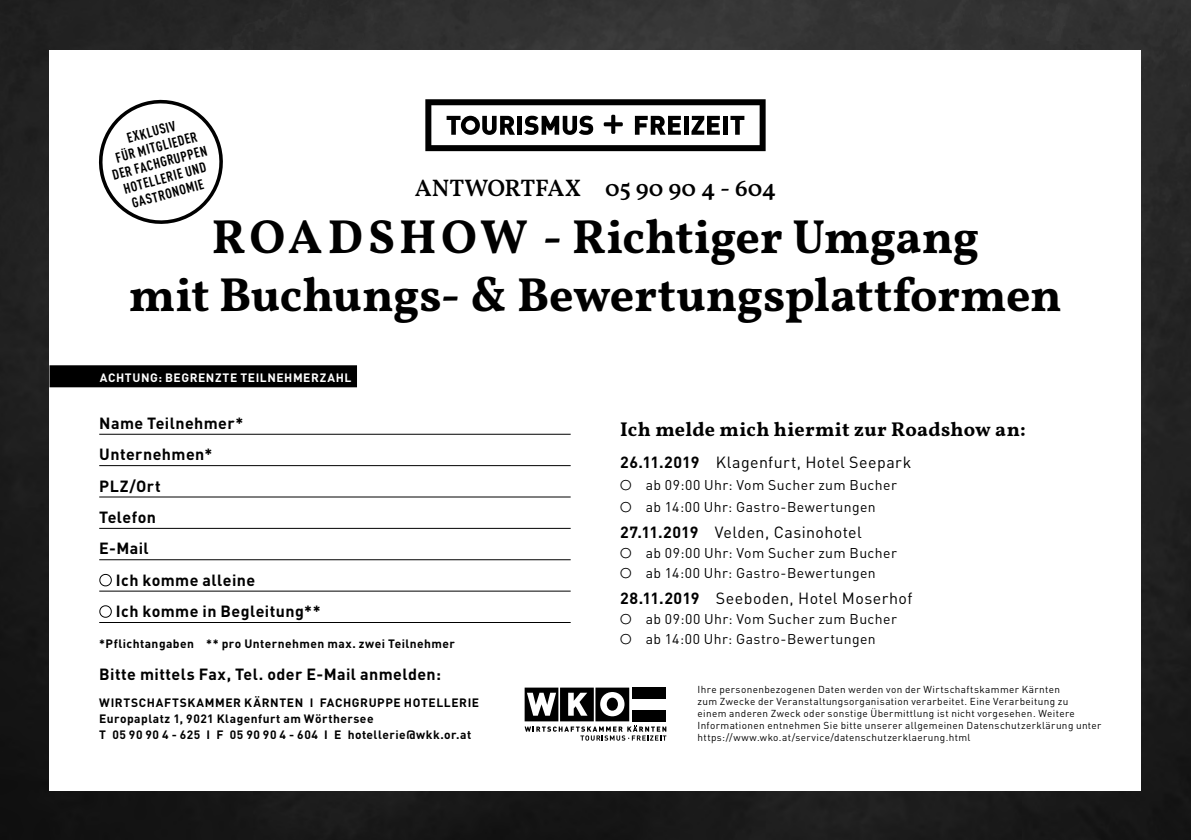
<style>
.page{position:relative;width:1191px;height:840px;background:#fff}
.page>*{position:absolute;margin:0;border:0;box-sizing:border-box;transform-origin:0 0}
.t1{font:700 48px/57.6px "Vollkorn";letter-spacing:-.01em;color:#000;text-align:center}
.t2{font:600 24px "Vollkorn";letter-spacing:-.005em;color:#000}
.t3{font:700 20px "Vollkorn";letter-spacing:.015em;color:#000}
.t4{font:700 16px/31.4px "DIN Pro";letter-spacing:.025em;color:#000}
.t5{font:16px "DIN Pro";letter-spacing:.025em;color:#000}
.t6{font:14px "DIN Pro";letter-spacing:.03em;color:#000}
.t7{font:700 condensed 14px/16px "DIN Pro";color:#000;text-align:center}
.t8{font:700 12px/16px "DIN Pro";letter-spacing:.04em;color:#000}
.t9{font:700 12px "DIN Pro";letter-spacing:.045em;color:#fff}
.t10{font:10px/12px "DIN Pro";letter-spacing:.035em;color:#000}
.s1{font-weight:700}
.s2{font-family:"SFUI Display"}
</style>
<div class="page">
<img style="left:0;top:0;width:1191px;height:839px">
<div style="left:50px;top:50px;width:1091px;height:739px;background:#fff"></div>
<hr style="left:99px;top:433px;width:471px;height:1px;background:#000">
<hr style="left:99px;top:465px;width:471px;height:1px;background:#000">
<hr style="left:99px;top:496px;width:471px;height:1px;background:#000">
<hr style="left:99px;top:527px;width:471px;height:1px;background:#000">
<hr style="left:99px;top:559px;width:471px;height:1px;background:#000">
<hr style="left:99px;top:590px;width:471px;height:1px;background:#000">
<hr style="left:99px;top:621px;width:471px;height:1px;background:#000">
<svg style="left:99px;top:573px;width:13px;height:13px"></svg>
<svg style="left:99px;top:605px;width:13px;height:13px"></svg>
<svg style="left:98px;top:99px;width:125px;height:125px"></svg>
<div style="left:49px;top:365px;width:308px;height:22px;background:#000"></div>
<svg style="left:524px;top:687px;width:142px;height:53px"></svg>
<svg style="left:425px;top:99px;width:340px;height:52px"></svg>
<h3 class="t7" style="left:102px;top:135px;width:99px;rotate:-15deg">EXKLUSIV<br>FÜR MITGLIEDER<br>DER FACHGRUPPEN<br>HOTELLERIE UND<br>GASTRONOMIE</h3>
<h2 class="t2" style="left:415px;top:170px;width:363px">ANTWORTFAX 05 90 90 4 - 604</h2>
<h1 class="t1" style="left:129px;top:209px;width:934px">ROADSHOW - Richtiger Umgang<br>mit Buchungs- &amp; Bewertungsplattformen</h1>
<p class="t9" style="left:100px;top:367px;width:253px">ACHTUNG: BEGRENZTE TEILNEHMERZAHL</p>
<h3 class="t4" style="left:99px;top:405px;width:146px">Name Teilnehmer*<br>Unternehmen*<br>PLZ/Ort<br>Telefon<br>E-Mail</h3>
<h3 class="t4" style="left:116px;top:562px;width:206px">Ich komme alleine<br>Ich komme in Begleitung**</h3>
<p class="t8" style="left:99px;top:634px;width:357px">*Pflichtangaben ** pro Unternehmen max. zwei Teilnehmer</p>
<h3 class="t4" style="left:99px;top:656px;width:343px">Bitte mittels Fax, Tel. oder E-Mail anmelden:</h3>
<p class="t8" style="left:99px;top:693px;width:381px">WIRTSCHAFTSKAMMER KÄRNTEN I FACHGRUPPE HOTELLERIE<br>Europaplatz 1, 9021 Klagenfurt am Wörthersee<br>T 05 90 90 4 - 625 I F 05 90 90 4 - 604 I E hotellerie@wkk.or.at</p>
<h3 class="t3" style="left:620px;top:414px;width:407px">Ich melde mich hiermit zur Roadshow an:</h3>
<h3 class="t5" style="left:620px;top:449px;width:292px"><span class="s1">26.11.2019</span> Klagenfurt, Hotel Seepark</h3>
<h3 class="t6" style="left:620px;top:473px;width:278px"><span class="s2">○</span> ab 09:00 Uhr: Vom Sucher zum Bucher</h3>
<h3 class="t6" style="left:620px;top:495px;width:257px"><span class="s2">○</span> ab 14:00 Uhr: Gastro-Bewertungen</h3>
<h3 class="t5" style="left:620px;top:519px;width:243px"><span class="s1">27.11.2019</span> Velden, Casinohotel</h3>
<h3 class="t6" style="left:620px;top:541px;width:278px"><span class="s2">○</span> ab 09:00 Uhr: Vom Sucher zum Bucher</h3>
<h3 class="t6" style="left:620px;top:561px;width:257px"><span class="s2">○</span> ab 14:00 Uhr: Gastro-Bewertungen</h3>
<h3 class="t5" style="left:620px;top:585px;width:294px"><span class="s1">28.11.2019</span> Seeboden, Hotel Moserhof</h3>
<h3 class="t6" style="left:620px;top:607px;width:278px"><span class="s2">○</span> ab 09:00 Uhr: Vom Sucher zum Bucher</h3>
<h3 class="t6" style="left:620px;top:627px;width:257px"><span class="s2">○</span> ab 14:00 Uhr: Gastro-Bewertungen</h3>
<p class="t10" style="left:697px;top:681px;width:405px">Ihre personenbezogenen Daten werden von der Wirtschaftskammer Kärnten<br>zum Zwecke der Veranstaltungsorganisation verarbeitet. Eine Verarbeitung zu<br>einem anderen Zweck oder sonstige Übermittlung ist nicht vorgesehen. Weitere Informationen entnehmen Sie bitte unserer allgemeinen Datenschutzerklärung unter https://www.wko.at/service/datenschutzerklaerung.html</p>
</div>
